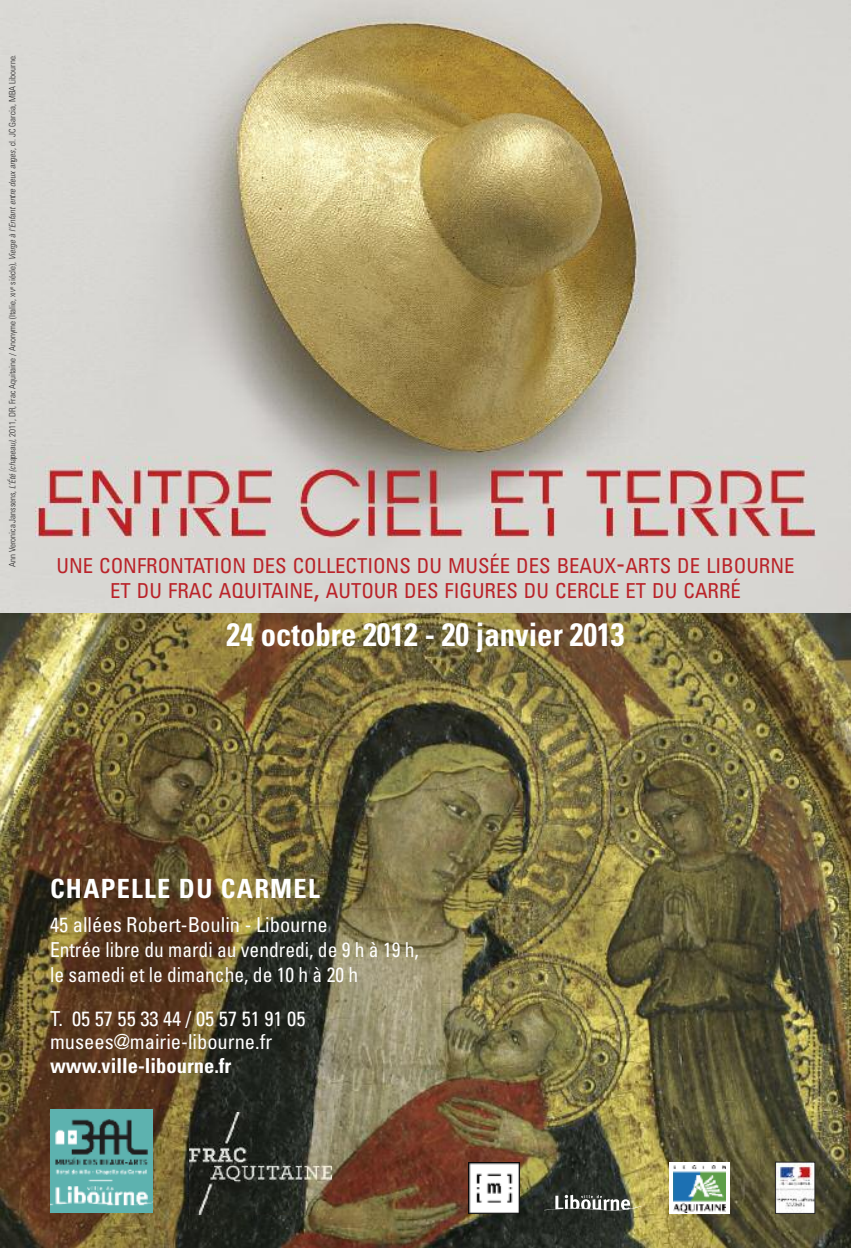
<style>
.page{position:relative;width:851px;height:1248px;background:#fff}
.page>*{position:absolute;margin:0;border:0;box-sizing:border-box;transform-origin:0 0}
.t1{font:700 condensed 32.38px "Univers";color:#fff;scale:.95 1}
.t2{font:700 condensed 26.5px "Univers";letter-spacing:.05em;color:#fff}
.t3{font:condensed 20.62px/25px "Univers";color:#fff}
.t4{font:condensed 20.62px/25px "Univers";color:#ba2329;text-align:center}
.t5{font:700 condensed 20.62px "Univers";color:#fff}
.t6{font:300 condensed 8.88px "Univers";color:#272627}
.s1{font-style:italic}
.s2{font-size:6.62px}
.s3{font-size:27.5px}
</style>
<div class="page">
<img style="left:0;top:0;width:850px;height:1247px">
<img style="left:36px;top:457px;width:779px;height:93px">
<img style="left:50px;top:1109px;width:102px;height:103px">
<img style="left:468px;top:1161px;width:52px;height:52px">
<img style="left:777px;top:1163px;width:35px;height:48px">
<div style="left:775px;top:1161px;width:39px;height:52px;border:1px solid #272627"></div>
<div style="left:669px;top:1162px;width:60px;height:51px;background:#fff"></div>
<img style="left:673px;top:1165px;width:52px;height:47px">
<svg style="left:544px;top:1194px;width:97px;height:16px"></svg>
<img style="left:189px;top:1112px;width:142px;height:102px">
<p class="t6" style="left:9px;top:567px;width:513px;rotate:-90deg">Ann Veronica Janssens, <span class="s1">L’Été (chapeau)</span>, 2011, DR, Frac Aquitaine / Anonyme (Italie, <span class="s2">XIV</span><sup>e</sup> siécle), <span class="s1">Vierge à l'Enfant entre deux anges,</span> cl. JC Garcia, MBA Libourne.</p>
<p class="t4" style="left:56px;top:554px;width:739px">UNE CONFRONTATION DES COLLECTIONS DU MUSÉE DES BEAUX<span class="s3">-</span>ARTS DE LIBOURNE<br>ET DU FRAC AQUITAINE<span class="s3">,</span> AUTOUR DES FIGURES DU CERCLE ET DU CARRÉ</p>
<h1 class="t1" style="left:226px;top:622px;width:420px">24 octobre 2012 - 20 janvier 2013</h1>
<p class="t2" style="left:50px;top:879px;width:271px">CHAPELLE DU CARMEL</p>
<p class="t3" style="left:50px;top:914px;width:370px">45 allées Robert-Boulin - Libourne<br>Entrée libre du mardi au vendredi, de 9 h à 19 h, le samedi et le dimanche, de 10 h à 20 h</p>
<p class="t3" style="left:50px;top:1008px;width:257px;line-height:23.5px">T. 05 57 55 33 44 / 05 57 51 91 05 musees@mairie-libourne.fr</p>
<p class="t5" style="left:50px;top:1057px;width:183px">www.ville-libourne.fr</p>
</div>
